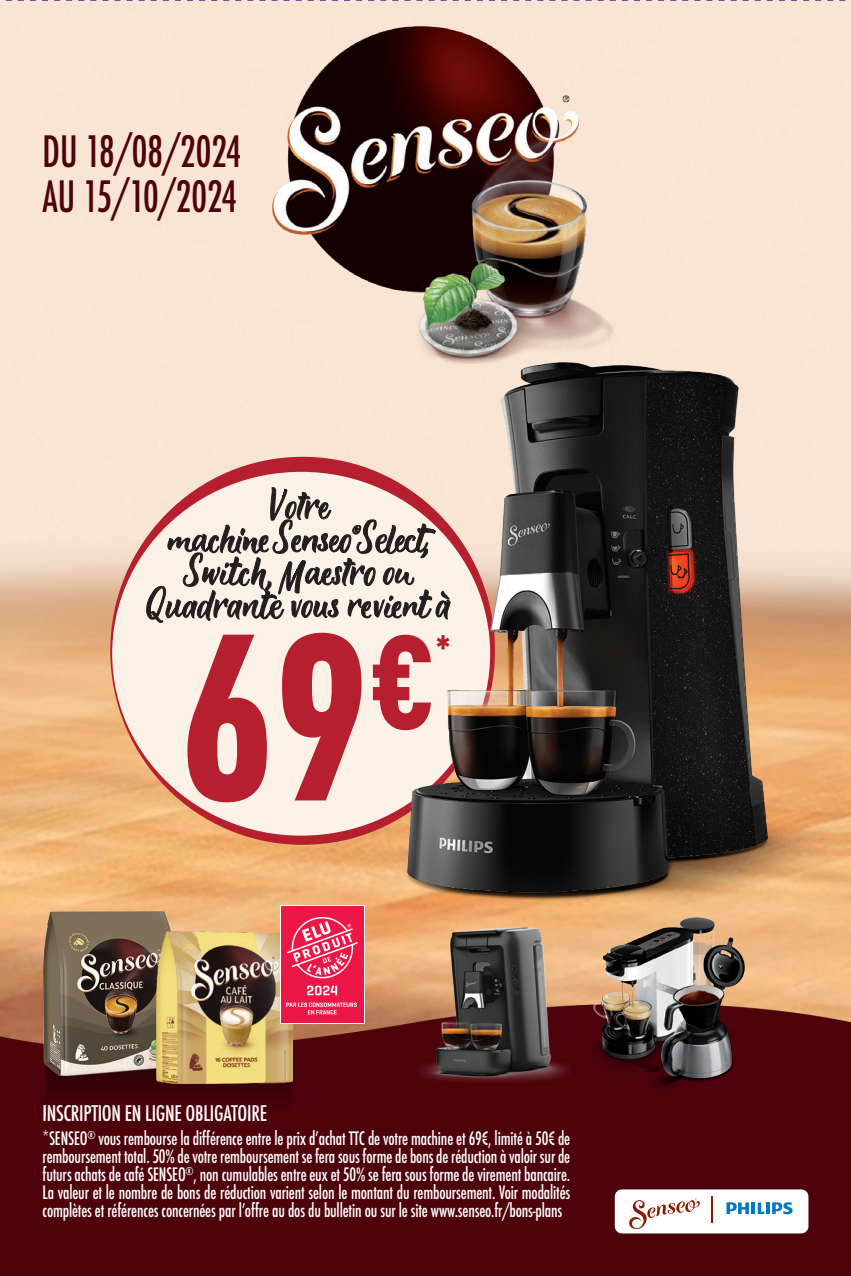
<style>
.page{position:relative;width:851px;height:1276px;background:#fff}
.page>*{position:absolute;margin:0;border:0;box-sizing:border-box;transform-origin:0 0}
.t1{font:900 condensed 232.8px "DIN Pro";color:#b61f2d;scale:.96 1}
.t2{font:500 condensed 42px/45px "Futura";color:#4e030b;scale:.9 1}
.t3{font:900 condensed 36.3px "DIN Pro";color:#b61f2d;scale:.96 1}
.t4{font:500 condensed 21px "Futura";letter-spacing:-.015em;color:#fff}
.t5{font:500 condensed 18px/18px "Futura";letter-spacing:-.01em;color:#fff;text-align:justify;scale:.9 1}
</style>
<div class="page">
<img style="left:0;top:1px;width:850px;height:1275px">
<div style="left:614px;top:1189px;width:194px;height:44px;background:#fff;border-radius:7px"></div>
<svg style="left:711px;top:1196px;width:1px;height:26px"></svg>
<svg style="left:772px;top:1202px;width:20px;height:12px"></svg>
<svg style="left:766px;top:1202px;width:3px;height:12px"></svg>
<hr style="left:751px;top:1202px;width:4px;height:12px;background:#0079c2">
<svg style="left:757px;top:1202px;width:7px;height:12px"></svg>
<svg style="left:726px;top:1202px;width:22px;height:12px"></svg>
<svg style="left:629px;top:1198px;width:71px;height:31px"></svg>
<svg style="left:110px;top:457px;width:385px;height:388px;fill:#b61f2d"></svg>
<div style="left:112px;top:472px;width:378px;height:363px;background:#fbf1e7;border-radius:50%"></div>
<img style="left:330px;top:360px;width:520px;height:554px">
<img style="left:388px;top:360px;width:409px;height:536px">
<svg style="left:0;top:0;width:850px;height:1px"></svg>
<svg style="left:146px;top:478px;width:304px;height:145px"></svg>
<img style="left:414px;top:928px;width:157px;height:155px">
<img style="left:580px;top:1023px;width:164px;height:74px">
<img style="left:593px;top:919px;width:92px;height:140px">
<img style="left:195px;top:0;width:460px;height:364px">
<svg style="left:44px;top:1075px;width:249px;height:40px;fill:#400209"></svg>
<img style="left:43px;top:911px;width:133px;height:164px">
<img style="left:156px;top:931px;width:137px;height:153px">
<svg style="left:280px;top:905px;width:84px;height:118px"></svg>
<div style="left:281px;top:906px;width:82px;height:116px;background:#ed1747"></div>
<svg style="left:286px;top:1002px;width:71px;height:12px"></svg>
<svg style="left:287px;top:917px;width:71px;height:78px"></svg>
<h2 class="t2" style="left:43px;top:129px;width:222px">DU 18/08/2024<br>AU 15/10/2024</h2>
<h1 class="t1" style="left:180px;top:536px;width:267px">69<sup>€</sup></h1>
<h3 class="t3" style="left:435px;top:620px;width:18px">*</h3>
<p class="t4" style="left:43px;top:1100px;width:226px">INSCRIPTION EN LIGNE OBLIGATOIRE</p>
<p class="t5" style="left:43px;top:1129px;width:588px">*SENSEO<sup>®</sup> vous rembourse la différence entre le prix d’achat TTC de votre machine et 69€, limité à 50€ de remboursement total. 50% de votre remboursement se fera sous forme de bons de réduction à valoir sur de futurs achats de café SENSEO<sup>®</sup>, non cumulables entre eux et 50% se fera sous forme de virement bancaire.<br>La valeur et le nombre de bons de réduction varient selon le montant du remboursement. Voir modalités complètes et références concernées par l’offre au dos du bulletin ou sur le site www.senseo.fr/bons-plans</p>
</div>
